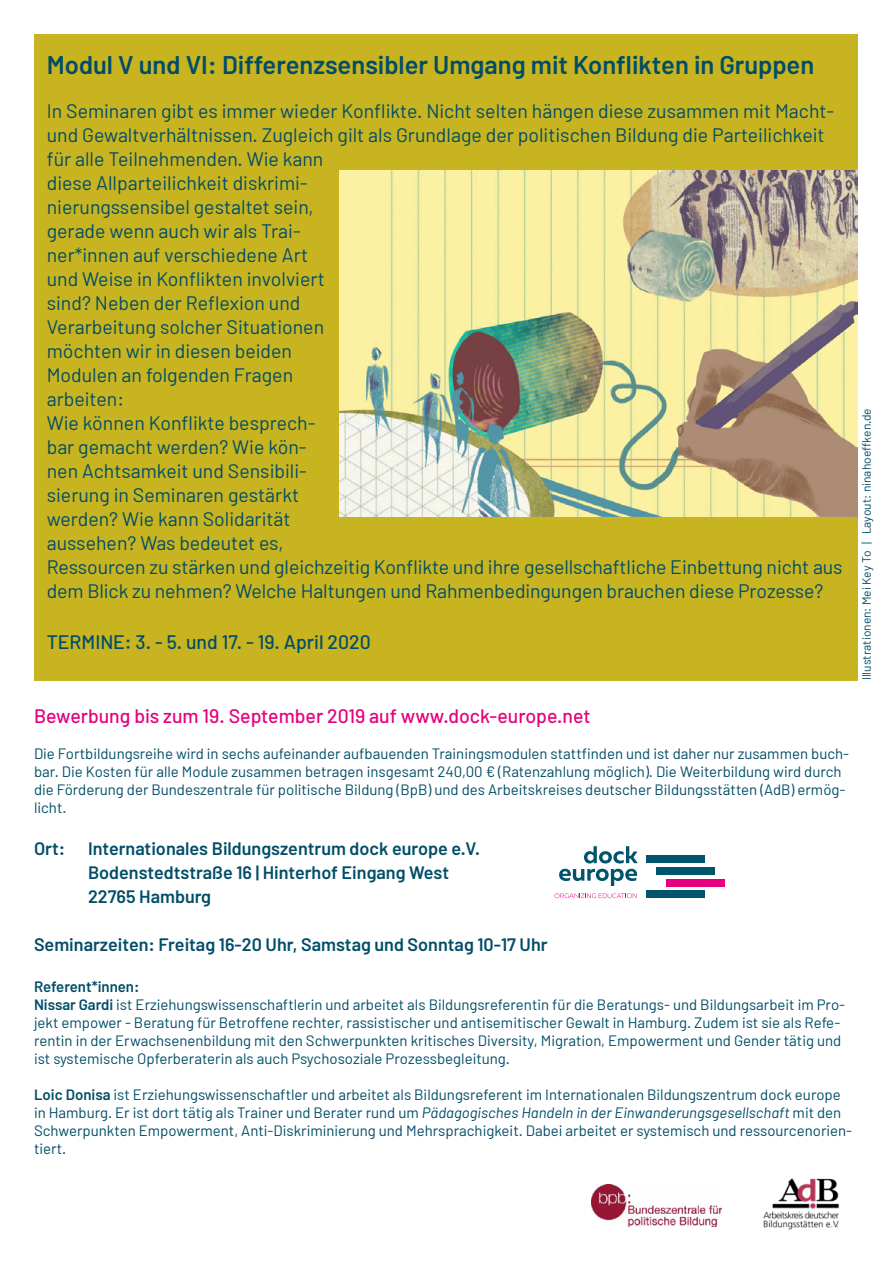
<style>
.page{position:relative;width:893px;height:1263px;background:#fff}
.page>*{position:absolute;margin:0;border:0;box-sizing:border-box;transform-origin:0 0}
.t1{font:600 25.5px "Barlow";color:#004d67}
.t2{font:19.5px/24px "Barlow";color:#004d67}
.t3{font:500 19.5px "Barlow";color:#e6007d}
.t4{font:500 19.5px "Barlow";color:#004d67}
.t5{font:600 18px/24px "Barlow";color:#004d67}
.t6{font:15px/18px "Barlow";color:#004d67}
.t7{font:12px "Barlow";color:#004d67}
.s1{font-weight:600}
.s2{font-style:italic}
</style>
<div class="page">
<div style="left:646px;top:856px;width:59px;height:7px;background:#00556d"></div>
<div style="left:656px;top:867px;width:59px;height:8px;background:#00556d"></div>
<div style="left:666px;top:879px;width:59px;height:8px;background:#e6007d"></div>
<div style="left:646px;top:890px;width:59px;height:8px;background:#00556d"></div>
<svg style="left:554px;top:893px;width:83px;height:5px"></svg>
<svg style="left:559px;top:846px;width:79px;height:40px"></svg>
<div style="left:34px;top:34px;width:824px;height:646px;background:#c8b320"></div>
<img style="left:339px;top:171px;width:519px;height:346px">
<img style="left:763px;top:1178px;width:77px;height:52px">
<img style="left:591px;top:1184px;width:130px;height:42px">
<h1 class="t1" style="left:47px;top:49px;width:769px">Modul V und VI: Differenzsensibler Umgang mit Konflikten in Gruppen</h1>
<p class="t2" style="left:47px;top:98px;width:797px">In Seminaren gibt es immer wieder Konflikte. Nicht selten hängen diese zusammen mit Macht&shy;und Gewaltverhältnissen. Zugleich gilt als Grundlage der politischen Bildung die Parteilichkeit für alle Teilnehmenden. Wie kann<br>diese Allparteilichkeit diskrimi-<br>nierungssensibel gestaltet sein,<br>gerade wenn auch wir als Trai-<br>ner*innen auf verschiedene Art<br>und Weise in Konflikten involviert<br>sind? Neben der Reflexion und<br>Verarbeitung solcher Situationen<br>möchten wir in diesen beiden<br>Modulen an folgenden Fragen<br>arbeiten:<br>Wie können Konflikte besprech-<br>bar gemacht werden? Wie kön-<br>nen Achtsamkeit und Sensibili-<br>sierung in Seminaren gestärkt<br>werden? Wie kann Solidarität<br>aussehen? Was bedeutet es,<br>Ressourcen zu stärken und gleichzeitig Konflikte und ihre gesellschaftliche Einbettung nicht aus dem Blick zu nehmen? Welche Haltungen und Rahmenbedingungen brauchen diese Prozesse?</p>
<h2 class="t4" style="left:47px;top:630px;width:326px">TERMINE: 3. - 5. und 17. - 19. April 2020</h2>
<p class="t7" style="left:859px;top:680px;width:274px;rotate:-90deg">Illustrationen: Mei Key To | Layout: ninahoeffken.de</p>
<h2 class="t3" style="left:34px;top:704px;width:558px">Bewerbung bis zum 19. September 2019 auf www.dock-europe.net</h2>
<p class="t6" style="left:34px;top:744px;width:817px">Die Fortbildungsreihe wird in sechs aufeinander aufbauenden Trainingsmodulen stattfinden und ist daher nur zusammen buch&shy;bar. Die Kosten für alle Module zusammen betragen insgesamt 240,00 € (Ratenzahlung möglich). Die Weiterbildung wird durch die Förderung der Bundeszentrale für politische Bildung (BpB) und des Arbeitskreises deutscher Bildungsstätten (AdB) ermög&shy;licht.</p>
<p class="t5" style="left:34px;top:836px;width:33px">Ort:</p>
<p class="t5" style="left:88px;top:836px;width:394px">Internationales Bildungszentrum dock europe e.V.<br>Bodenstedtstraße 16 | Hinterhof Eingang West<br>22765 Hamburg</p>
<p class="t5" style="left:34px;top:932px;width:515px">Seminarzeiten: Freitag 16-20 Uhr, Samstag und Sonntag 10-17 Uhr</p>
<p class="t6" style="left:34px;top:977px;width:813px"><span class="s1">Referent*innen:<br>Nissar Gardi</span> ist Erziehungswissenschaftlerin und arbeitet als Bildungsreferentin für die Beratungs- und Bildungsarbeit im Pro&shy;jekt empower - Beratung für Betroffene rechter, rassistischer und antisemitischer Gewalt in Hamburg. Zudem ist sie als Refe&shy;rentin in der Erwachsenenbildung mit den Schwerpunkten kritisches Diversity, Migration, Empowerment und Gender tätig und ist systemische Opferberaterin als auch Psychosoziale Prozessbegleitung.</p>
<p class="t6" style="left:34px;top:1085px;width:820px"><span class="s1">Loic Donisa</span> ist Erziehungswissenschaftler und arbeitet als Bildungsreferent im Internationalen Bildungszentrum dock europe in Hamburg. Er ist dort tätig als Trainer und Berater rund um <span class="s2">Pädagogisches Handeln in der Einwanderungsgesellschaft</span> mit den Schwerpunkten Empowerment, Anti-Diskriminierung und Mehrsprachigkeit. Dabei arbeitet er systemisch und ressourcenorien&shy;tiert.</p>
</div>
